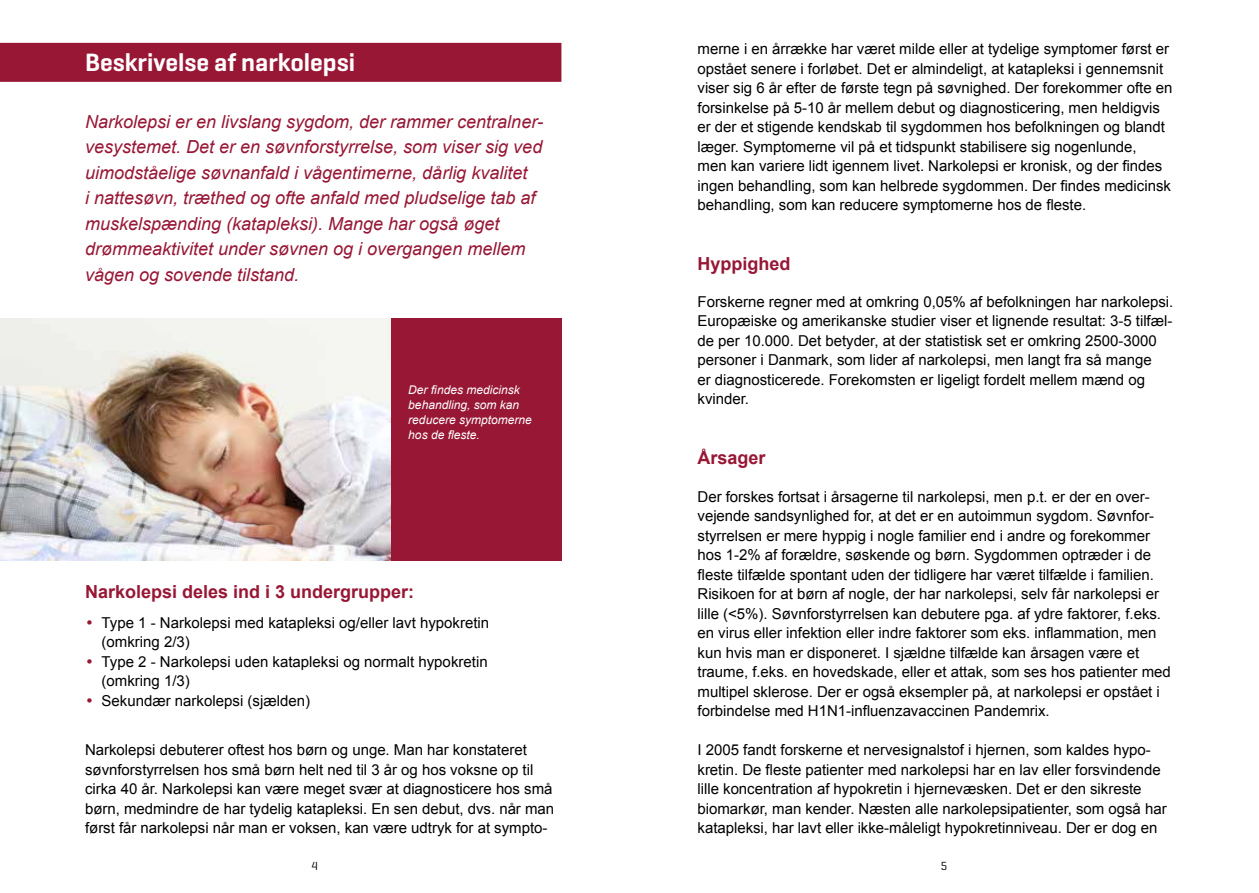
<style>
.page{position:relative;width:1259px;height:893px;background:#fff}
.page>*{position:absolute;margin:0;border:0;box-sizing:border-box;transform-origin:0 0}
.t1{font:600 25.5px "Geogrotesque";color:#fff}
.t2{font:italic 18px/25.5px "Arial";color:#971735}
.t3{font:700 18px "Arial";color:#971735}
.t4{font:15px/19.5px "Arial";color:#000}
.t5{font:italic 12px/15px "Arial";color:#fff}
.t6{font:12px "Geogrotesque";color:#000}
.s1{font-family:"Bank Gothic";font-weight:300;color:#971735}
</style>
<div class="page">
<div style="left:0;top:43px;width:561px;height:39px;background:#971735"></div>
<img style="left:0;top:318px;width:391px;height:243px">
<div style="left:391px;top:318px;width:170px;height:243px;background:#971735"></div>
<h1 class="t1" style="left:85px;top:47px;width:272px">Beskrivelse af narkolepsi</h1>
<p class="t2" style="left:85px;top:109px;width:459px">Narkolepsi er en livslang sygdom, der rammer centralner&shy;vesystemet. Det er en søvnforstyrrelse, som viser sig ved uimodståelige søvnanfald i vågentimerne, dårlig kvalitet<br>i nattesøvn, træthed og ofte anfald med pludselige tab af muskelspænding (katapleksi). Mange har også øget drømmeaktivitet under søvnen og i overgangen mellem vågen og sovende tilstand.</p>
<p class="t5" style="left:408px;top:383px;width:125px">Der findes medicinsk behandling, som kan reducere symptomerne hos de fleste.</p>
<p class="t3" style="left:85px;top:579px;width:331px">Narkolepsi deles ind i 3 undergrupper:</p>
<p class="t4" style="left:102px;top:613px;width:389px;text-indent:-16px"><span class="s1">•</span> Type 1 - Narkolepsi med katapleksi og/eller lavt hypokretin (omkring 2/3)</p>
<p class="t4" style="left:102px;top:652px;width:387px;text-indent:-16px"><span class="s1">•</span> Type 2 - Narkolepsi uden katapleksi og normalt hypokretin (omkring 1/3)</p>
<p class="t4" style="left:85px;top:691px;width:226px"><span class="s1">•</span> Sekundær narkolepsi (sjælden)</p>
<p class="t4" style="left:85px;top:740px;width:471px">Narkolepsi debuterer oftest hos børn og unge. Man har konstateret søvnforstyrrelsen hos små børn helt ned til 3 år og hos voksne op til cirka 40 år. Narkolepsi kan være meget svær at diagnosticere hos små børn, medmindre de har tydelig katapleksi. En sen debut, dvs. når man først får narkolepsi når man er voksen, kan være udtryk for at sympto-</p>
<p class="t4" style="left:697px;top:39px;width:476px">merne i en årrække har været milde eller at tydelige symptomer først er opstået senere i forløbet. Det er almindeligt, at katapleksi i gennemsnit viser sig 6 år efter de første tegn på søvnighed. Der forekommer ofte en forsinkelse på 5-10 år mellem debut og diagnosticering, men heldigvis er der et stigende kendskab til sygdommen hos befolkningen og blandt læger. Symptomerne vil på et tidspunkt stabilisere sig nogenlunde,<br>men kan variere lidt igennem livet. Narkolepsi er kronisk, og der findes ingen behandling, som kan helbrede sygdommen. Der findes medicinsk behandling, som kan reducere symptomerne hos de fleste.</p>
<p class="t3" style="left:697px;top:252px;width:95px">Hyppighed</p>
<p class="t4" style="left:697px;top:292px;width:477px">Forskerne regner med at omkring 0,05% af befolkningen har narkolepsi.<br>Europæiske og amerikanske studier viser et lignende resultat: 3-5 tilfæl&shy;de per 10.000. Det betyder, at der statistisk set er omkring 2500-3000 personer i Danmark, som lider af narkolepsi, men langt fra så mange<br>er diagnosticerede. Forekomsten er ligeligt fordelt mellem mænd og kvinder.</p>
<p class="t3" style="left:697px;top:446px;width:70px">Årsager</p>
<p class="t4" style="left:697px;top:487px;width:475px">Der forskes fortsat i årsagerne til narkolepsi, men p.t. er der en over&shy;vejende sandsynlighed for, at det er en autoimmun sygdom. Søvnfor&shy;styrrelsen er mere hyppig i nogle familier end i andre og forekommer hos 1-2% af forældre, søskende og børn. Sygdommen optræder i de fleste tilfælde spontant uden der tidligere har været tilfælde i familien.<br>Risikoen for at børn af nogle, der har narkolepsi, selv får narkolepsi er lille (&lt;5%). Søvnforstyrrelsen kan debutere pga. af ydre faktorer, f.eks. en virus eller infektion eller indre faktorer som eks. inflammation, men kun hvis man er disponeret. I sjældne tilfælde kan årsagen være et traume, f.eks. en hovedskade, eller et attak, som ses hos patienter med multipel sklerose. Der er også eksempler på, at narkolepsi er opstået i forbindelse med H1N1-influenzavaccinen Pandemrix.</p>
<p class="t4" style="left:697px;top:740px;width:471px">I 2005 fandt forskerne et nervesignalstof i hjernen, som kaldes hypo&shy;kretin. De fleste patienter med narkolepsi har en lav eller forsvindende lille koncentration af hypokretin i hjernevæsken. Det er den sikreste biomarkør, man kender. Næsten alle narkolepsipatienter, som også har katapleksi, har lavt eller ikke-måleligt hypokretinniveau. Der er dog en</p>
<p class="t6" style="left:311px;top:858px;width:8px">4</p>
<p class="t6" style="left:941px;top:858px;width:8px">5</p>
</div>
